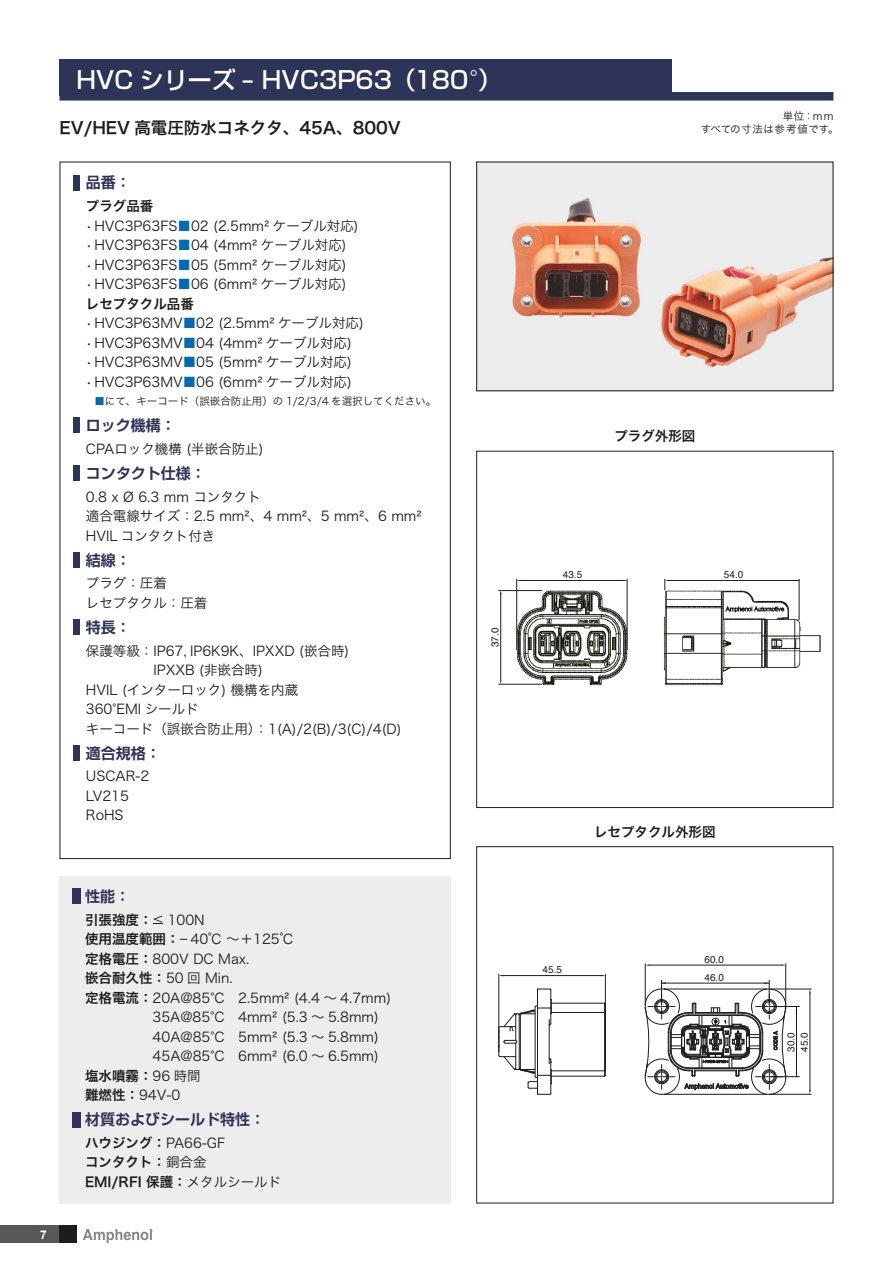
<style>
.page{position:relative;width:893px;height:1263px;background:#fff}
.page>*{position:absolute;margin:0;border:0;box-sizing:border-box;transform-origin:0 0}
.t1{font:500 24px "Shin Go Pro";color:#fff}
.t2{font:16.5px "Hira Kaku Pro W6";color:#1d1d1b}
.t3{font:700 15px "Shin Go Pro De";color:#2e3358}
.t4{font:13.5px/19.5px "Hira Kaku Pro W3";color:#1d1d1b}
.t5{font:13.5px/19.5px "Hira Kaku Pro W6";color:#1d1d1b}
.t6{font:700 12px "Arial";color:#fff}
.t7{font:10.5px "Hira Kaku Pro W3";color:#1d1d1b}
.t8{font:10.5px/13.5px "Hira Kaku Std W3";letter-spacing:.04em;color:#1d1d1b}
.t9{font:9.9px/18.1px "Helvetica";color:#1d1d1b}
.s1{font-family:"Koz Min Pr 6 N";font-weight:400}
.s2{color:#006ab4}
.s3{font-family:"Hira Kaku Pro W3"}
.s4{font-family:"Hira Kaku Pro W6"}
</style>
<div class="page">
<div style="left:0;top:1226px;width:60px;height:17px;background:#575756"></div>
<img style="left:83px;top:1229px;width:69px;height:14px">
<div style="left:60px;top:1226px;width:17px;height:17px;background:#1d1d1b"></div>
<div style="left:60px;top:60px;width:612px;height:36px;background:#2e3358"></div>
<div style="left:60px;top:92px;width:773px;height:9px;background:#2e3358"></div>
<div style="left:73px;top:175px;width:7px;height:15px;background:#2e3358"></div>
<div style="left:73px;top:418px;width:7px;height:15px;background:#2e3358"></div>
<div style="left:73px;top:466px;width:7px;height:15px;background:#2e3358"></div>
<div style="left:73px;top:552px;width:7px;height:15px;background:#2e3358"></div>
<div style="left:73px;top:620px;width:7px;height:15px;background:#2e3358"></div>
<div style="left:73px;top:745px;width:7px;height:15px;background:#2e3358"></div>
<div style="left:60px;top:876px;width:391px;height:327px;background:#ededed"></div>
<div style="left:72px;top:889px;width:9px;height:15px;background:#2e3358"></div>
<div style="left:72px;top:1112px;width:9px;height:15px;background:#2e3358"></div>
<svg style="left:153px;top:915px;width:10px;height:9px"></svg>
<img style="left:478px;top:164px;width:353px;height:225px">
<img style="left:513px;top:583px;width:308px;height:103px">
<hr style="left:516px;top:579px;width:1px;height:71px;background:#1d1d1b">
<hr style="left:627px;top:579px;width:1px;height:71px;background:#1d1d1b">
<hr style="left:521px;top:580px;width:102px;height:1px;background:#1d1d1b">
<hr style="left:799px;top:579px;width:1px;height:41px;background:#1d1d1b">
<hr style="left:669px;top:580px;width:130px;height:1px;background:#1d1d1b">
<svg style="left:665px;top:579px;width:4px;height:11px"></svg>
<hr style="left:499px;top:590px;width:43px;height:1px;background:#1d1d1b">
<hr style="left:499px;top:684px;width:43px;height:1px;background:#1d1d1b">
<hr style="left:500px;top:593px;width:1px;height:87px;background:#1d1d1b">
<div style="left:476px;top:451px;width:357px;height:357px;border:1px solid #1d1d1b"></div>
<hr style="left:645px;top:964px;width:1px;height:41px;background:#1d1d1b">
<hr style="left:785px;top:964px;width:1px;height:41px;background:#1d1d1b">
<hr style="left:650px;top:965px;width:131px;height:1px;background:#1d1d1b">
<hr style="left:770px;top:989px;width:41px;height:1px;background:#1d1d1b">
<hr style="left:770px;top:1094px;width:41px;height:1px;background:#1d1d1b">
<hr style="left:810px;top:993px;width:1px;height:97px;background:#1d1d1b">
<hr style="left:605px;top:974px;width:1px;height:95px;background:#1d1d1b">
<hr style="left:499px;top:974px;width:1px;height:78px;background:#1d1d1b">
<hr style="left:503px;top:975px;width:98px;height:1px;background:#1d1d1b">
<hr style="left:551px;top:1076px;width:54px;height:1px;background:#1d1d1b">
<hr style="left:551px;top:1070px;width:54px;height:1px;background:#1d1d1b">
<hr style="left:537px;top:989px;width:1px;height:105px;background:#1d1d1b">
<hr style="left:550px;top:990px;width:1px;height:33px;background:#1d1d1b">
<hr style="left:551px;top:1012px;width:54px;height:1px;background:#1d1d1b">
<hr style="left:551px;top:1003px;width:54px;height:1px;background:#1d1d1b">
<hr style="left:604px;top:1003px;width:1px;height:73px;background:#1d1d1b">
<svg style="left:604px;top:1069px;width:2px;height:8px"></svg>
<svg style="left:537px;top:988px;width:14px;height:2px"></svg>
<svg style="left:498px;top:999px;width:54px;height:96px"></svg>
<svg style="left:645px;top:980px;width:154px;height:115px"></svg>
<div style="left:476px;top:846px;width:357px;height:357px;border:1px solid #1d1d1b"></div>
<h1 class="t1" style="left:77px;top:60px;width:427px">HVC シリーズ - HVC3P63（180<span class="s1">°</span>）</h1>
<p class="t2" style="left:60px;top:112px;width:343px">EV/HEV 高電圧防水コネクタ、45A、800V</p>
<p class="t3" style="left:86px;top:170px;width:46px">品番：</p>
<p class="t5" style="left:86px;top:196px;width:69px">プラグ品番</p>
<p class="t4" style="left:86px;top:215px;width:274px">• HVC3P63FS<span class="s2">■</span>02 (2.5mm² ケーブル対応)</p>
<p class="t4" style="left:86px;top:234px;width:262px">• HVC3P63FS<span class="s2">■</span>04 (4mm² ケーブル対応)</p>
<p class="t4" style="left:86px;top:254px;width:262px">• HVC3P63FS<span class="s2">■</span>05 (5mm² ケーブル対応)</p>
<p class="t4" style="left:86px;top:273px;width:262px">• HVC3P63FS<span class="s2">■</span>06 (6mm² ケーブル対応)</p>
<p class="t5" style="left:86px;top:293px;width:109px">レセプタクル品番</p>
<p class="t4" style="left:86px;top:312px;width:280px">• HVC3P63MV<span class="s2">■</span>02 (2.5mm² ケーブル対応)</p>
<p class="t4" style="left:86px;top:332px;width:268px">• HVC3P63MV<span class="s2">■</span>04 (4mm² ケーブル対応)</p>
<p class="t4" style="left:86px;top:351px;width:267px">• HVC3P63MV<span class="s2">■</span>05 (5mm² ケーブル対応)</p>
<p class="t4" style="left:86px;top:371px;width:267px">• HVC3P63MV<span class="s2">■</span>06 (6mm² ケーブル対応)</p>
<p class="t7" style="left:94px;top:392px;width:343px"><span class="s2">■</span>にて、キーコード（誤嵌合防止用）の 1/2/3/4 を選択してください。</p>
<p class="t3" style="left:86px;top:413px;width:91px">ロック機構：</p>
<p class="t4" style="left:86px;top:438px;width:179px">CPAロック機構 (半嵌合防止)</p>
<p class="t3" style="left:86px;top:461px;width:121px">コンタクト仕様：</p>
<p class="t4" style="left:86px;top:486px;width:337px">0.8 x Ø 6.3 mm コンタクト<br>適合電線サイズ：2.5 mm²、4 mm²、5 mm²、6 mm²<br>HVIL コンタクト付き</p>
<p class="t3" style="left:86px;top:548px;width:46px">結線：</p>
<p class="t4" style="left:86px;top:573px;width:123px">プラグ：圧着<br>レセプタクル：圧着</p>
<p class="t3" style="left:86px;top:615px;width:46px">特長：</p>
<p class="t4" style="left:86px;top:640px;width:265px">保護等級： IP67, IP6K9K、IPXXD (嵌合時)</p>
<p class="t4" style="left:153px;top:659px;width:111px">IPXXB (非嵌合時)</p>
<p class="t4" style="left:86px;top:679px;width:214px">HVIL (インターロック) 機構を内蔵</p>
<p class="t4" style="left:86px;top:698px;width:114px">360°EMI シールド</p>
<p class="t4" style="left:86px;top:718px;width:317px">キーコード（誤嵌合防止用）：1(A)/2(B)/3(C)/4(D)</p>
<p class="t3" style="left:86px;top:741px;width:76px">適合規格：</p>
<p class="t4" style="left:86px;top:766px;width:65px">USCAR-2<br>LV215<br>RoHS</p>
<p class="t9" style="left:486px;top:647px;width:21px;rotate:-90deg">37.0</p>
<p class="t6" style="left:40px;top:1226px;width:8px">7</p>
<p class="t3" style="left:85px;top:884px;width:46px">性能：</p>
<p class="t5" style="left:85px;top:909px;width:121px">引張強度： <span class="s3">100N</span></p>
<p class="t4" style="left:85px;top:928px;width:210px"><span class="s4">使用温度範囲：</span>-40℃ ～＋125℃</p>
<p class="t4" style="left:85px;top:948px;width:166px"><span class="s4">定格電圧：</span>800V DC Max.</p>
<p class="t4" style="left:85px;top:967px;width:149px"><span class="s4">嵌合耐久性：</span>50 回 Min.</p>
<p class="t4" style="left:85px;top:987px;width:308px"><span class="s4">定格電流：</span> 20A@85°C　2.5mm² (4.4 ～ 4.7mm)</p>
<p class="t4" style="left:153px;top:1006px;width:228px">35A@85°C　4mm² (5.3 ～ 5.8mm)</p>
<p class="t4" style="left:153px;top:1026px;width:228px">40A@85°C　5mm² (5.3 ～ 5.8mm)</p>
<p class="t4" style="left:153px;top:1045px;width:228px">45A@85°C　6mm² (6.0 ～ 6.5mm)</p>
<p class="t5" style="left:85px;top:1065px;width:117px">塩水噴霧：<span class="s3">96 時間</span></p>
<p class="t4" style="left:85px;top:1084px;width:97px"><span class="s4">難燃性：</span>94V-0</p>
<p class="t3" style="left:85px;top:1107px;width:181px">材質およびシールド特性：</p>
<p class="t4" style="left:85px;top:1132px;width:142px"><span class="s4">ハウジング：</span>PA66-GF</p>
<p class="t5" style="left:85px;top:1152px;width:198px">コンタクト：<span class="s3">銅合金<br></span>EMI/RFI 保護：<span class="s3">メタルシールド</span></p>
<p class="t8" style="left:701px;top:109px;width:139px;text-indent:82px">単位：mmすべての寸法は参考値です。</p>
<p class="t5" style="left:614px;top:426px;width:82px">プラグ外形図</p>
<p class="t9" style="left:563px;top:566px;width:21px">43.5</p>
<p class="t9" style="left:724px;top:566px;width:21px">54.0</p>
<p class="t5" style="left:594px;top:821px;width:123px">レセプタクル外形図</p>
<p class="t9" style="left:543px;top:961px;width:21px">45.5</p>
<p class="t9" style="left:705px;top:950px;width:21px">60.0<br>46.0</p>
<p class="t9" style="left:784px;top:1052px;width:21px;line-height:13.5px;rotate:-90deg">30.0<br>45.0</p>
</div>
